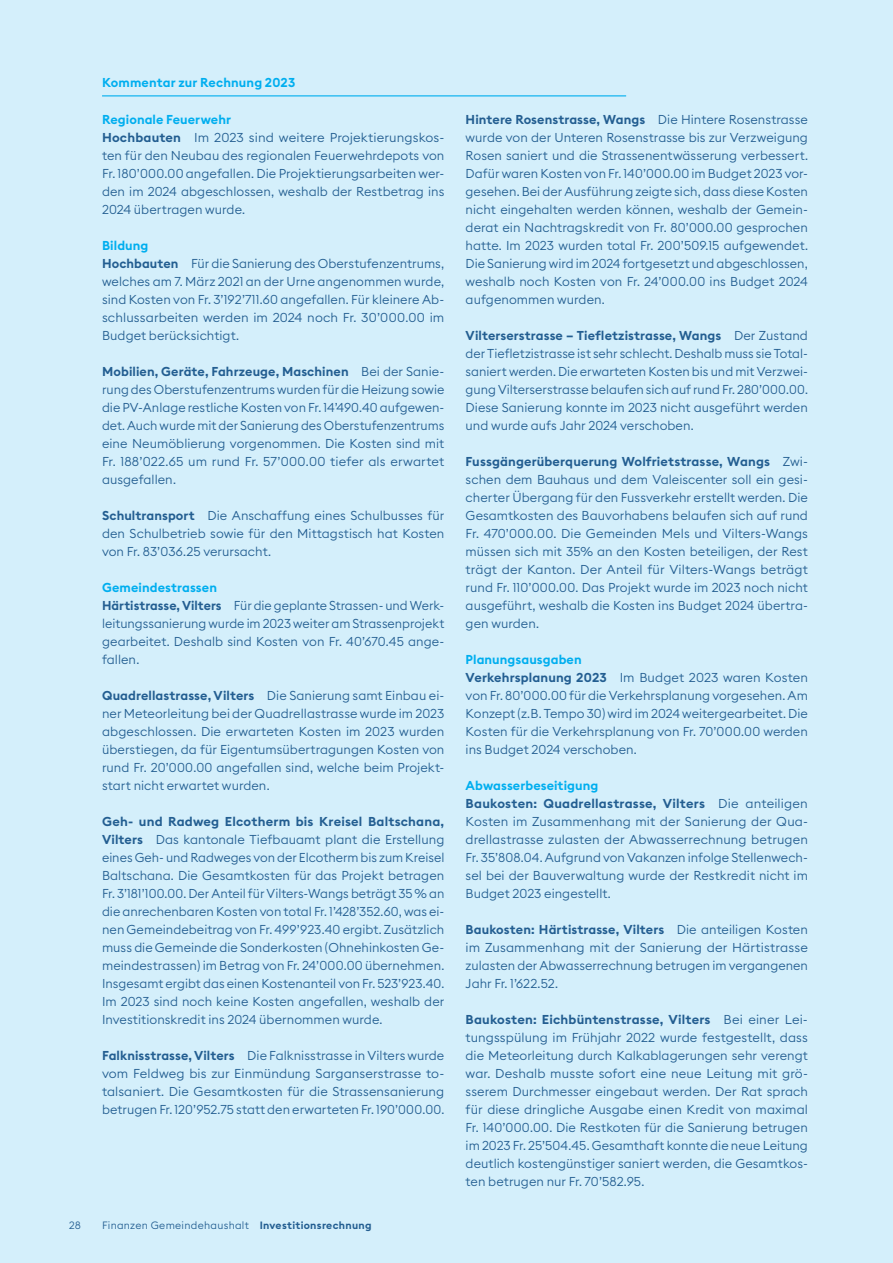
<style>
.page{position:relative;width:893px;height:1263px;background:#d4effb}
.page>*{position:absolute;margin:0;border:0;box-sizing:border-box;transform-origin:0 0}
.t1{font:300 12.75px/18px "Euclid Square";letter-spacing:.005em;color:#235e91;text-align:justify}
.t2{font:600 12.75px "Euclid Square";letter-spacing:.01em;color:#00aeef}
.t3{font:300 10.5px "Euclid Square";letter-spacing:.025em;color:#235e91}
.s1{font-weight:600;color:#00aeef}
.s2{font-weight:600}
</style>
<div class="page">
<hr style="left:102px;top:95px;width:524px;height:1px;background:#00aeef">
<p class="t2" style="left:102px;top:74px;width:195px">Kommentar zur Rechnung 2023</p>
<p class="t1" style="left:102px;top:111px;width:344px;text-align:left"><span class="s1">Regionale Feuerwehr<br></span><span class="s2">Hochbauten</span> Im 2023 sind weitere Projektierungskos&shy;ten für den Neubau des regionalen Feuerwehrdepots von Fr. 180’000.00 angefallen. Die Projektierungsarbeiten wer&shy;den im 2024 abgeschlossen, weshalb der Restbetrag ins 2024 übertragen wurde.</p>
<p class="t1" style="left:102px;top:237px;width:344px;text-align:left"><span class="s1">Bildung<br></span><span class="s2">Hochbauten</span> Für die Sanierung des Oberstufenzentrums, welches am 7. März 2021 an der Urne angenommen wurde, sind Kosten von Fr. 3’192’711.60 angefallen. Für kleinere Ab&shy;schlussarbeiten werden im 2024 noch Fr. 30’000.00 im Budget berücksichtigt.</p>
<p class="t1" style="left:102px;top:363px;width:344px"><span class="s2">Mobilien, Geräte, Fahrzeuge, Maschinen</span> Bei der Sanie&shy;rung des Oberstufenzentrums wurden für die Heizung sowie die PV-Anlage restliche Kosten von Fr. 14’490.40 aufgewen&shy;det. Auch wurde mit der Sanierung des Oberstufenzentrums eine Neumöblierung vorgenommen. Die Kosten sind mit Fr. 188’022.65 um rund Fr. 57’000.00 tiefer als erwartet ausgefallen.</p>
<p class="t1" style="left:102px;top:507px;width:344px"><span class="s2">Schultransport</span> Die Anschaffung eines Schulbusses für den Schulbetrieb sowie für den Mittagstisch hat Kosten von Fr. 83’036.25 verursacht.</p>
<p class="t1" style="left:102px;top:579px;width:344px;text-align:left"><span class="s1">Gemeindestrassen<br></span><span class="s2">Härtistrasse, Vilters</span> Für die geplante Strassen- und Werk&shy;leitungssanierung wurde im 2023 weiter am Strassenprojekt gearbeitet. Deshalb sind Kosten von Fr. 40’670.45 ange&shy;fallen.</p>
<p class="t1" style="left:102px;top:687px;width:344px"><span class="s2">Quadrellastrasse, Vilters</span> Die Sanierung samt Einbau ei&shy;ner Meteorleitung bei der Quadrellastrasse wurde im 2023 abgeschlossen. Die erwarteten Kosten im 2023 wurden überstiegen, da für Eigentumsübertragungen Kosten von rund Fr. 20’000.00 angefallen sind, welche beim Projekt&shy;start nicht erwartet wurden.</p>
<p class="t1" style="left:102px;top:813px;width:344px"><span class="s2">Geh- und Radweg Elcotherm bis Kreisel Baltschana, Vilters</span> Das kantonale Tiefbauamt plant die Erstellung eines Geh- und Radweges von der Elcotherm bis zum Kreisel Baltschana. Die Gesamtkosten für das Projekt betragen Fr. 3’181’100.00. Der Anteil für Vilters-Wangs beträgt 35% an die anrechenbaren Kosten von total Fr. 1’428’352.60, was ei&shy;nen Gemeindebeitrag von Fr. 499’923.40 ergibt. Zusätzlich muss die Gemeinde die Sonderkosten (Ohnehinkosten Ge&shy;meindestrassen) im Betrag von Fr. 24’000.00 übernehmen.<br>Insgesamt ergibt das einen Kostenanteil von Fr. 523’923.40.<br>Im 2023 sind noch keine Kosten angefallen, weshalb der Investitionskredit ins 2024 übernommen wurde.</p>
<p class="t1" style="left:102px;top:1047px;width:344px"><span class="s2">Falknisstrasse, Vilters</span> Die Falknisstrasse in Vilters wurde vom Feldweg bis zur Einmündung Sarganserstrasse to&shy;talsaniert. Die Gesamtkosten für die Strassensanierung betrugen Fr. 120’952.75 statt den erwarteten Fr. 190’000.00.</p>
<p class="t3" style="left:69px;top:1218px;width:14px">28</p>
<p class="t3" style="left:102px;top:1218px;width:271px">Finanzen Gemeindehaushalt <span class="s2">Investitionsrechnung</span></p>
<p class="t1" style="left:466px;top:111px;width:344px"><span class="s2">Hintere Rosenstrasse, Wangs</span> Die Hintere Rosenstrasse wurde von der Unteren Rosenstrasse bis zur Verzweigung Rosen saniert und die Strassenentwässerung verbessert.<br>Dafür waren Kosten von Fr. 140’000.00 im Budget 2023 vor&shy;gesehen. Bei der Ausführung zeigte sich, dass diese Kosten nicht eingehalten werden können, weshalb der Gemein&shy;derat ein Nachtragskredit von Fr. 80’000.00 gesprochen hatte. Im 2023 wurden total Fr. 200’509.15 aufgewendet.<br>Die Sanierung wird im 2024 fortgesetzt und abgeschlossen, weshalb noch Kosten von Fr. 24’000.00 ins Budget 2024 aufgenommen wurden.</p>
<p class="t1" style="left:466px;top:327px;width:344px"><span class="s2">Vilterserstrasse – Tiefletzistrasse, Wangs</span> Der Zustand der Tiefletzistrasse ist sehr schlecht. Deshalb muss sie Total&shy;saniert werden. Die erwarteten Kosten bis und mit Verzwei&shy;gung Vilterserstrasse belaufen sich auf rund Fr. 280’000.00.<br>Diese Sanierung konnte im 2023 nicht ausgeführt werden und wurde aufs Jahr 2024 verschoben.</p>
<p class="t1" style="left:466px;top:453px;width:344px"><span class="s2">Fussgängerüberquerung Wolfrietstrasse, Wangs</span> Zwi&shy;schen dem Bauhaus und dem Valeiscenter soll ein gesi&shy;cherter Übergang für den Fussverkehr erstellt werden. Die Gesamtkosten des Bauvorhabens belaufen sich auf rund Fr. 470’000.00. Die Gemeinden Mels und Vilters-Wangs müssen sich mit 35% an den Kosten beteiligen, der Rest trägt der Kanton. Der Anteil für Vilters-Wangs beträgt rund Fr. 110’000.00. Das Projekt wurde im 2023 noch nicht ausgeführt, weshalb die Kosten ins Budget 2024 übertra&shy;gen wurden.</p>
<p class="t1" style="left:466px;top:651px;width:344px;text-align:left"><span class="s1">Planungsausgaben<br></span><span class="s2">Verkehrsplanung 2023</span> Im Budget 2023 waren Kosten von Fr. 80’000.00 für die Verkehrsplanung vorgesehen. Am Konzept (z.B. Tempo 30) wird im 2024 weitergearbeitet. Die Kosten für die Verkehrsplanung von Fr. 70’000.00 werden ins Budget 2024 verschoben.</p>
<p class="t1" style="left:466px;top:777px;width:344px;text-align:left"><span class="s1">Abwasserbeseitigung<br></span><span class="s2">Baukosten: Quadrellastrasse, Vilters</span> Die anteiligen Kosten im Zusammenhang mit der Sanierung der Qua&shy;drellastrasse zulasten der Abwasserrechnung betrugen Fr. 35’808.04. Aufgrund von Vakanzen infolge Stellenwech&shy;sel bei der Bauverwaltung wurde der Restkredit nicht im Budget 2023 eingestellt.</p>
<p class="t1" style="left:466px;top:921px;width:344px"><span class="s2">Baukosten: Härtistrasse, Vilters</span> Die anteiligen Kosten im Zusammenhang mit der Sanierung der Härtistrasse zulasten der Abwasserrechnung betrugen im vergangenen Jahr Fr. 1’622.52.</p>
<p class="t1" style="left:466px;top:1011px;width:344px"><span class="s2">Baukosten: Eichbüntenstrasse, Vilters</span> Bei einer Lei&shy;tungsspülung im Frühjahr 2022 wurde festgestellt, dass die Meteorleitung durch Kalkablagerungen sehr verengt war. Deshalb musste sofort eine neue Leitung mit grö&shy;sserem Durchmesser eingebaut werden. Der Rat sprach für diese dringliche Ausgabe einen Kredit von maximal Fr. 140’000.00. Die Restkoten für die Sanierung betrugen im 2023 Fr. 25’504.45. Gesamthaft konnte die neue Leitung deutlich kostengünstiger saniert werden, die Gesamtkos&shy;ten betrugen nur Fr. 70’582.95.</p>
</div>
